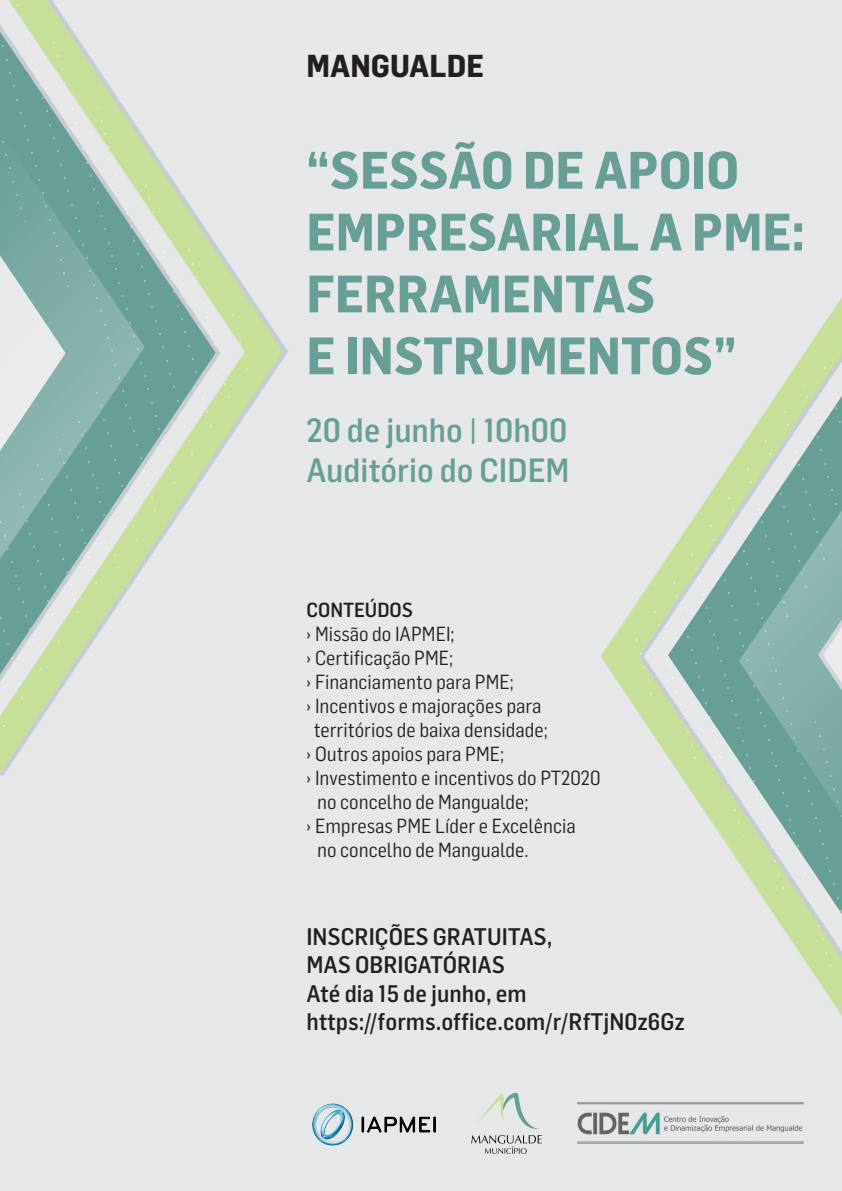
<style>
.page{position:relative;width:842px;height:1191px;background:#e6e7e9}
.page>*{position:absolute;margin:0;border:0;box-sizing:border-box;transform-origin:0 0}
.t1{font:700 51.5px/61.9px "Flama Semicondensed";color:#679e96}
.t2{font:500 33px/39.6px "Flama Semicondensed";color:#679e96}
.t3{font:700 31.1px "Flama Semicondensed";color:#231f20}
.t4{font:500 23.5px/28.2px "Flama Semicondensed";color:#231f20}
.t5{font:20px "Flama Semicondensed";color:#231f20}
.t6{font:500 20px "Flama Semicondensed";color:#231f20}
</style>
<div class="page">
<svg style="left:263px;top:315px;width:20px;height:73px"></svg>
<svg style="left:0;top:0;width:263px;height:776px"></svg>
<svg style="left:0;top:131px;width:145px;height:428px"></svg>
<svg style="left:621px;top:297px;width:221px;height:719px"></svg>
<svg style="left:739px;top:510px;width:103px;height:304px;background:#7faca6"></svg>
<svg style="left:471px;top:1092px;width:71px;height:62px"></svg>
<img style="left:313px;top:1104px;width:123px;height:41px">
<img style="left:577px;top:1102px;width:226px;height:41px">
<h3 class="t3" style="left:306px;top:45px;width:179px">MANGUALDE</h3>
<h1 class="t1" style="left:306px;top:137px;width:500px">“SESSÃO DE APOIO<br>EMPRESARIAL A PME:<br>FERRAMENTAS<br>E INSTRUMENTOS”</h1>
<h2 class="t2" style="left:306px;top:409px;width:265px">20 de junho | 10h00<br>Auditório do CIDEM</h2>
<p class="t6" style="left:306px;top:597px;width:108px">CONTEÚDOS</p>
<p class="t5" style="left:306px;top:621px;width:150px">› Missão do IAPMEI;</p>
<p class="t5" style="left:306px;top:645px;width:148px">› Certificação PME;</p>
<p class="t5" style="left:306px;top:669px;width:209px">› Financiamento para PME;</p>
<p class="t5" style="left:306px;top:693px;width:237px">› Incentivos e majorações para</p>
<p class="t5" style="left:314px;top:717px;width:236px">territórios de baixa densidade;</p>
<p class="t5" style="left:306px;top:741px;width:199px">› Outros apoios para PME;</p>
<p class="t5" style="left:306px;top:765px;width:296px">› Investimento e incentivos do PT2020</p>
<p class="t5" style="left:317px;top:789px;width:213px">no concelho de Mangualde;</p>
<p class="t5" style="left:306px;top:813px;width:271px">› Empresas PME Líder e Excelência</p>
<p class="t5" style="left:317px;top:837px;width:213px">no concelho de Mangualde.</p>
<p class="t4" style="left:306px;top:921px;width:380px">INSCRIÇÕES GRATUITAS,<br>MAS OBRIGATÓRIAS<br>Até dia 15 de junho, em https://forms.office.com/r/RfTjN0z6Gz</p>
</div>
